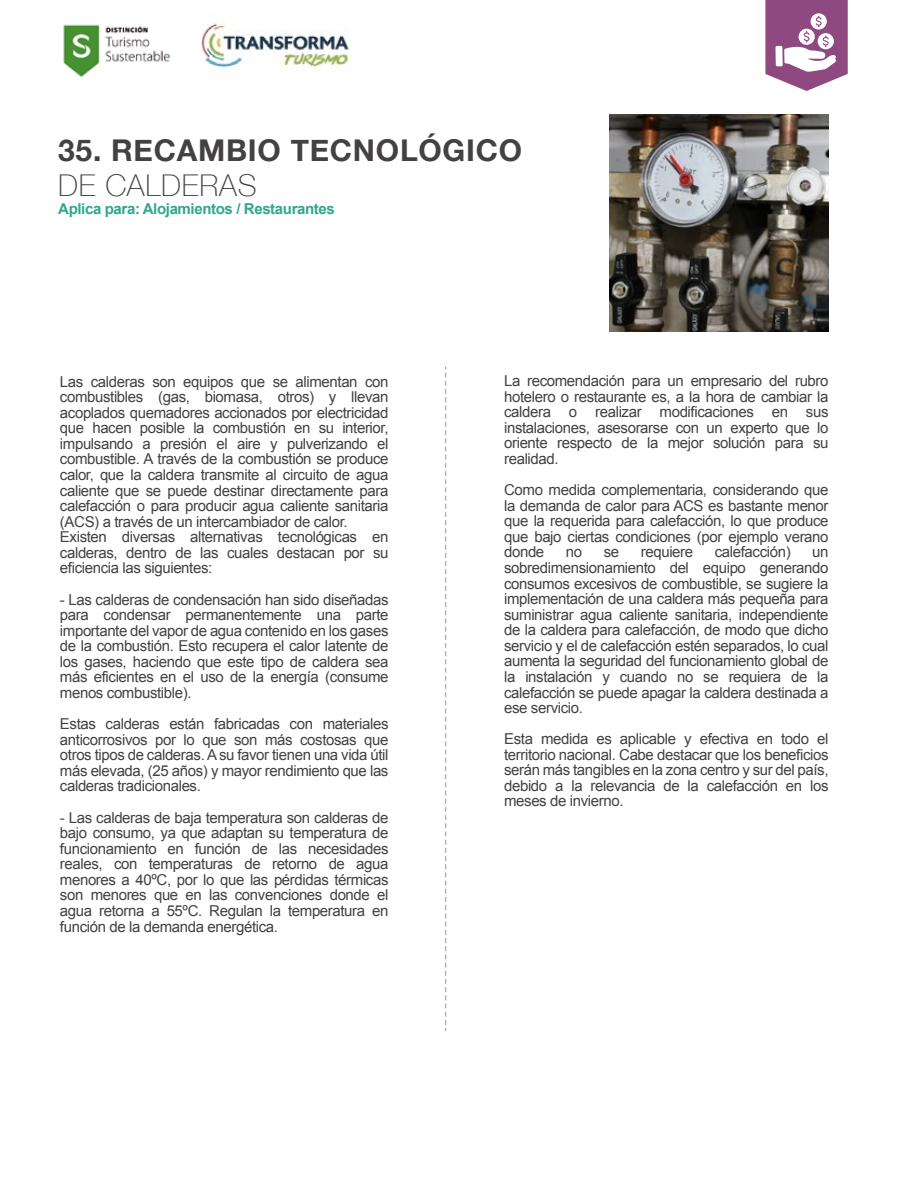
<style>
.page{position:relative;width:918px;height:1188px;background:#fff}
.page>*{position:absolute;margin:0;border:0;box-sizing:border-box;transform-origin:0 0}
.t1{font:700 30px "Helvetica Neue";letter-spacing:.025em;color:#434141}
.t2{font:100 30px "Helvetica Neue";letter-spacing:.025em;color:#434141}
.t3{font:15px/15.6px "Arial";letter-spacing:-.025em;color:#434141;text-align:justify}
.t4{font:700 15px "Arial";letter-spacing:-.025em;color:#30a78c}
</style>
<div class="page">
<img style="left:610px;top:115px;width:219px;height:217px">
<svg style="left:445px;top:367px;width:1px;height:664px"></svg>
<svg style="left:765px;top:0;width:83px;height:91px"></svg>
<img style="left:63px;top:24px;width:108px;height:53px">
<img style="left:201px;top:23px;width:148px;height:45px">
<h1 class="t1" style="left:58px;top:124px;width:465px">35. RECAMBIO TECNOLÓGICO</h1>
<h1 class="t2" style="left:58px;top:163px;width:200px">DE CALDERAS</h1>
<p class="t4" style="left:58px;top:199px;width:278px">Aplica para: Alojamientos / Restaurantes</p>
<p class="t3" style="left:60px;top:374px;width:330px;text-align:left">Las calderas son equipos que se alimentan con combustibles (gas, biomasa, otros) y llevan acoplados quemadores accionados por electricidad que hacen posible la combustión en su interior, impulsando a presión el aire y pulverizando el combustible. A través de la combustión se produce calor, que la caldera transmite al circuito de agua caliente que se puede destinar directamente para calefacción o para producir agua caliente sanitaria (ACS) a través de un intercambiador de calor.<br>Existen diversas alternativas tecnológicas en calderas, dentro de las cuales destacan por su eficiencia las siguientes:</p>
<p class="t3" style="left:60px;top:592px;width:330px">- Las calderas de condensación han sido diseñadas para condensar permanentemente una parte importante del vapor de agua contenido en los gases de la combustión. Esto recupera el calor latente de los gases, haciendo que este tipo de caldera sea más eficientes en el uso de la energía (consume menos combustible).</p>
<p class="t3" style="left:60px;top:716px;width:330px">Estas calderas están fabricadas con materiales anticorrosivos por lo que son más costosas que otros tipos de calderas. A su favor tienen una vida útil más elevada, (25 años) y mayor rendimiento que las calderas tradicionales.</p>
<p class="t3" style="left:60px;top:810px;width:330px">- Las calderas de baja temperatura son calderas de bajo consumo, ya que adaptan su temperatura de funcionamiento en función de las necesidades reales, con temperaturas de retorno de agua menores a 40ºC, por lo que las pérdidas térmicas son menores que en las convenciones donde el agua retorna a 55ºC. Regulan la temperatura en función de la demanda energética.</p>
<p class="t3" style="left:504px;top:373px;width:326px">La recomendación para un empresario del rubro hotelero o restaurante es, a la hora de cambiar la caldera o realizar modificaciones en sus instalaciones, asesorarse con un experto que lo oriente respecto de la mejor solución para su realidad.</p>
<p class="t3" style="left:504px;top:482px;width:326px">Como medida complementaria, considerando que la demanda de calor para ACS es bastante menor que la requerida para calefacción, lo que produce que bajo ciertas condiciones (por ejemplo verano donde</p>
<p class="t3" style="left:566px;top:544px;width:18px">no</p>
<p class="t3" style="left:604px;top:544px;width:17px">se</p>
<p class="t3" style="left:641px;top:544px;width:54px">requiere</p>
<p class="t3" style="left:715px;top:544px;width:77px">calefacción)</p>
<p class="t3" style="left:504px;top:544px;width:326px;text-indent:308px">un sobredimensionamiento del equipo generando consumos excesivos de combustible, se sugiere la implementación de una caldera más pequeña para suministrar agua caliente sanitaria, independiente de la caldera para calefacción, de modo que dicho servicio y el de calefacción estén separados, lo cual aumenta la seguridad del funcionamiento global de la instalación y cuando no se requiera de la calefacción se puede apagar la caldera destinada a ese servicio.</p>
<p class="t3" style="left:504px;top:731px;width:326px">Esta medida es aplicable y efectiva en todo el territorio nacional. Cabe destacar que los beneficios serán más tangibles en la zona centro y sur del país, debido a la relevancia de la calefacción en los meses de invierno.</p>
</div>
